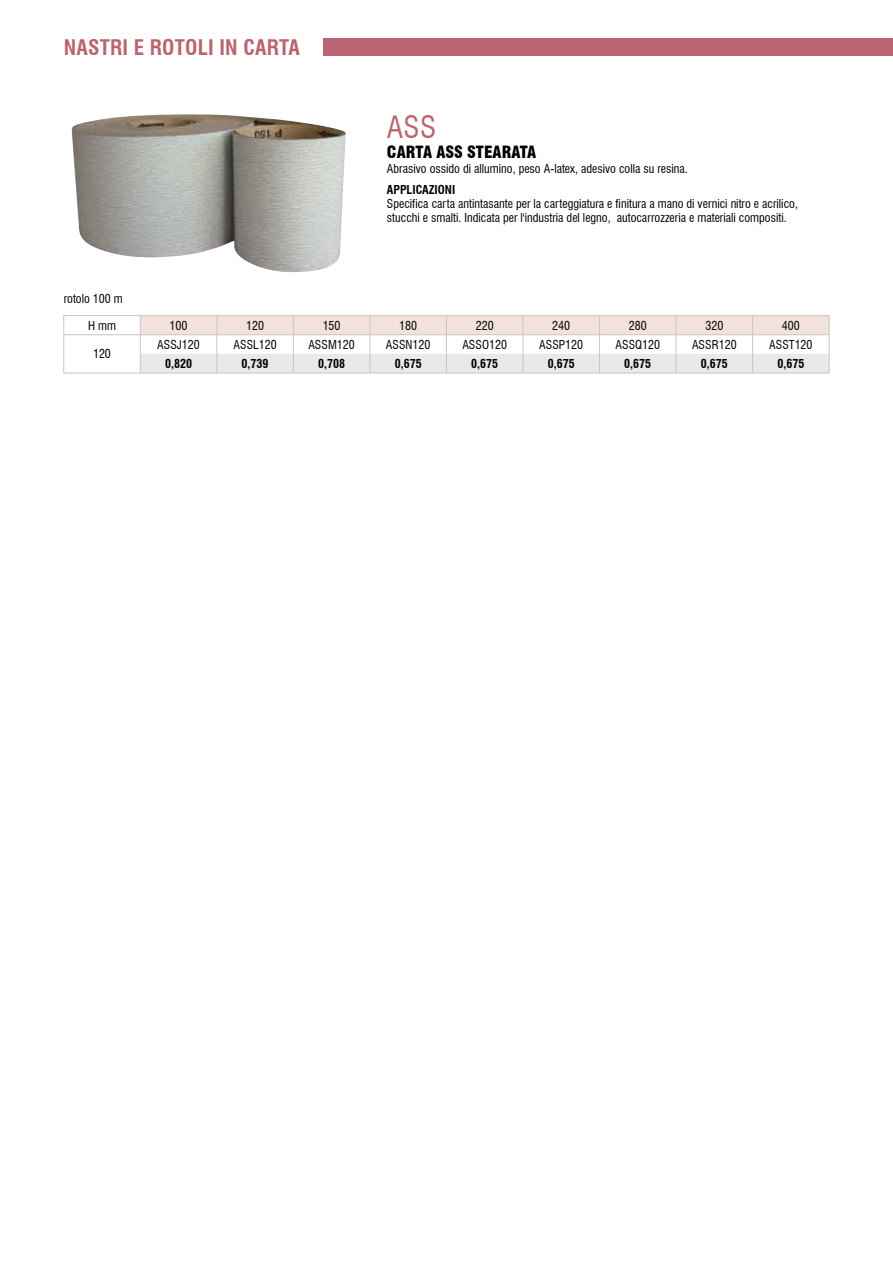
<style>
.page{position:relative;width:893px;height:1263px;background:#fff}
.page>*{position:absolute;margin:0;border:0;box-sizing:border-box;transform-origin:0 0}
.t1{font:condensed 30px "Swiss 721 BT";color:#bb6471}
.t2{font:700 condensed 21px "Swiss 721 BT";letter-spacing:.01em;color:#bb6471}
.t3{font:900 condensed 16.5px "Swiss 721 BT";color:#000}
.t4{font:condensed 12px/26.2px "Swiss 721 BT";color:#000}
.t5{font:700 condensed 12px "Swiss 721 BT";color:#000}
</style>
<div class="page">
<hr style="left:63px;top:315px;width:77px;height:1px;background:#c6c6c6">
<hr style="left:140px;top:315px;width:77px;height:1px;background:#c6c6c6">
<hr style="left:217px;top:315px;width:76px;height:1px;background:#c6c6c6">
<hr style="left:293px;top:315px;width:77px;height:1px;background:#c6c6c6">
<hr style="left:370px;top:315px;width:76px;height:1px;background:#c6c6c6">
<hr style="left:446px;top:315px;width:77px;height:1px;background:#c6c6c6">
<hr style="left:523px;top:315px;width:76px;height:1px;background:#c6c6c6">
<hr style="left:599px;top:315px;width:77px;height:1px;background:#c6c6c6">
<hr style="left:676px;top:315px;width:77px;height:1px;background:#c6c6c6">
<hr style="left:753px;top:315px;width:76px;height:1px;background:#c6c6c6">
<hr style="left:63px;top:334px;width:78px;height:1px;background:#c6c6c6">
<svg style="left:63px;top:316px;width:1px;height:57px"></svg>
<hr style="left:63px;top:373px;width:77px;height:1px;background:#c6c6c6">
<svg style="left:140px;top:316px;width:690px;height:57px"></svg>
<hr style="left:140px;top:373px;width:77px;height:1px;background:#c6c6c6">
<hr style="left:217px;top:373px;width:76px;height:1px;background:#c6c6c6">
<hr style="left:293px;top:373px;width:77px;height:1px;background:#c6c6c6">
<hr style="left:370px;top:373px;width:76px;height:1px;background:#c6c6c6">
<hr style="left:446px;top:373px;width:77px;height:1px;background:#c6c6c6">
<hr style="left:523px;top:373px;width:76px;height:1px;background:#c6c6c6">
<hr style="left:599px;top:373px;width:77px;height:1px;background:#c6c6c6">
<hr style="left:676px;top:373px;width:77px;height:1px;background:#c6c6c6">
<hr style="left:753px;top:373px;width:76px;height:1px;background:#c6c6c6">
<img style="left:72px;top:114px;width:274px;height:158px">
<div style="left:323px;top:38px;width:570px;height:17px;background:#bb6471"></div>
<h2 class="t2" style="left:64px;top:35px;width:238px">NASTRI E ROTOLI IN CARTA</h2>
<h1 class="t1" style="left:387px;top:109px;width:51px">ASS</h1>
<h3 class="t3" style="left:387px;top:142px;width:151px">CARTA ASS STEARATA</h3>
<p class="t4" style="left:387px;top:155px;width:302px">Abrasivo ossido di allumino, peso A-latex, adesivo colla su resina.</p>
<p class="t5" style="left:387px;top:182px;width:70px">APPLICAZIONI</p>
<p class="t4" style="left:387px;top:196px;width:413px;line-height:14.4px">Specifica carta antintasante per la carteggiatura e finitura a mano di vernici nitro e acrilico, stucchi e smalti. Indicata per l'industria del legno, autocarrozzeria e materiali compositi.</p>
<p class="t4" style="left:88px;top:286px;width:36px;text-indent:-24px">rotolo 100 m<br>H mm</p>
<p class="t4" style="left:93px;top:341px;width:19px">120</p>
<p class="t4" style="left:170px;top:312px;width:19px">100</p>
<p class="t4" style="left:246px;top:312px;width:19px">120</p>
<p class="t4" style="left:323px;top:312px;width:19px">150</p>
<p class="t4" style="left:399px;top:312px;width:19px">180</p>
<p class="t4" style="left:476px;top:312px;width:19px">220</p>
<p class="t4" style="left:552px;top:312px;width:19px">240</p>
<p class="t4" style="left:629px;top:312px;width:19px">280</p>
<p class="t4" style="left:705px;top:312px;width:19px">320</p>
<p class="t4" style="left:782px;top:312px;width:19px">400</p>
<p class="t4" style="left:157px;top:332px;width:44px">ASSJ120</p>
<p class="t4" style="left:233px;top:332px;width:45px">ASSL120</p>
<p class="t4" style="left:308px;top:332px;width:48px">ASSM120</p>
<p class="t4" style="left:386px;top:332px;width:46px">ASSN120</p>
<p class="t4" style="left:462px;top:332px;width:46px">ASSO120</p>
<p class="t4" style="left:539px;top:332px;width:45px">ASSP120</p>
<p class="t4" style="left:615px;top:332px;width:46px">ASSQ120</p>
<p class="t4" style="left:692px;top:332px;width:46px">ASSR120</p>
<p class="t4" style="left:769px;top:332px;width:45px">ASST120</p>
<p class="t5" style="left:165px;top:356px;width:28px">0,820</p>
<p class="t5" style="left:242px;top:356px;width:28px">0,739</p>
<p class="t5" style="left:318px;top:356px;width:28px">0,708</p>
<p class="t5" style="left:395px;top:356px;width:28px">0,675</p>
<p class="t5" style="left:471px;top:356px;width:28px">0,675</p>
<p class="t5" style="left:548px;top:356px;width:28px">0,675</p>
<p class="t5" style="left:624px;top:356px;width:28px">0,675</p>
<p class="t5" style="left:701px;top:356px;width:28px">0,675</p>
<p class="t5" style="left:777px;top:356px;width:28px">0,675</p>
</div>
